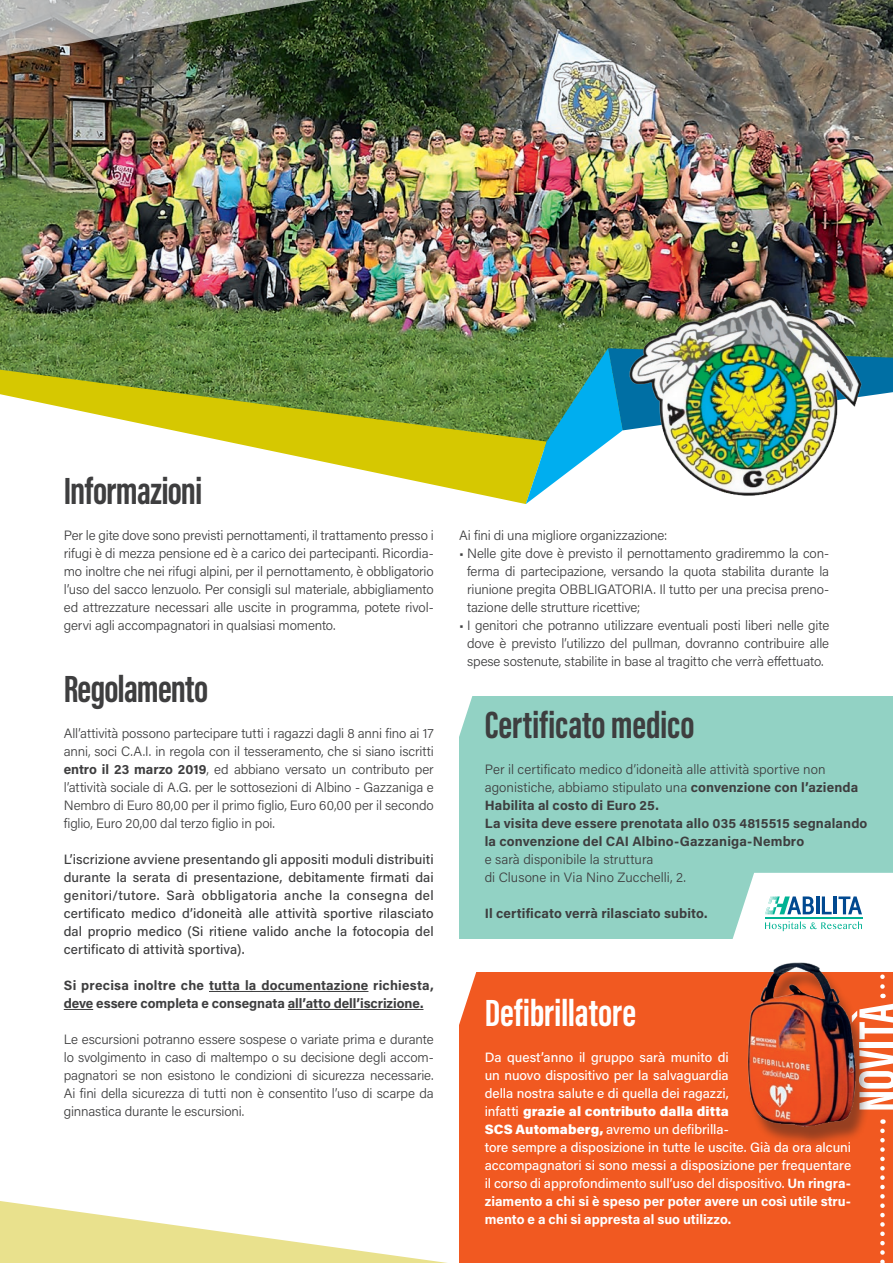
<style>
.page{position:relative;width:893px;height:1263px;background:#fff}
.page>*{position:absolute;margin:0;border:0;box-sizing:border-box;transform-origin:0 0}
.t1{font:700 54px "Acumin Pro Extra Cond";letter-spacing:-.005em;color:#fff}
.t2{font:700 39px "Acumin Pro Extra Cond";letter-spacing:-.015em;color:#3e3e3f}
.t3{font:700 39px "Acumin Pro Extra Cond";letter-spacing:-.005em;color:#fff}
.t4{font:300 13.5px/18px "Acumin Pro";letter-spacing:-.01em;color:#3e3e3f;text-align:justify}
.t5{font:500 13.5px/18px "Acumin Pro";letter-spacing:-.005em;color:#fff}
.t6{font:700 13.5px/18px "Acumin Pro";letter-spacing:.01em;color:#3e3e3f}
.t7{font:500 13.5px/18px "Acumin Pro";letter-spacing:.01em;color:#3e3e3f;text-align:justify}
.s1{font-weight:700}
.s2{font-weight:300}
.s3{font-weight:900}
</style>
<div class="page">
<div style="left:459px;top:972px;width:434px;height:291px;background:#f15921"></div>
<div style="left:459px;top:696px;width:434px;height:243px;background:#92d2c4"></div>
<svg style="left:459px;top:696px;width:14px;height:41px"></svg>
<svg style="left:287px;top:972px;width:190px;height:53px"></svg>
<img style="left:0;top:0;width:893px;height:370px">
<img style="left:0;top:0;width:574px;height:112px">
<svg style="left:0;top:1201px;width:188px;height:62px"></svg>
<svg style="left:0;top:370px;width:498px;height:129px"></svg>
<svg style="left:498px;top:348px;width:395px;height:156px"></svg>
<img style="left:623px;top:288px;width:247px;height:216px">
<svg style="left:188px;top:1227px;width:259px;height:36px"></svg>
<div style="left:748px;top:966px;width:124px;height:180px;background:#231f20;opacity:.44"></div>
<img style="left:747px;top:969px;width:139px;height:165px">
<svg style="left:732px;top:873px;width:161px;height:96px"></svg>
<svg style="left:880px;top:977px;width:5px;height:21px"></svg>
<svg style="left:880px;top:1131px;width:5px;height:132px"></svg>
<hr style="left:209px;top:991px;width:159px;height:1px;background:#3e3e3f">
<svg style="left:64px;top:1009px;width:29px;height:1px"></svg>
<hr style="left:288px;top:1009px;width:135px;height:1px;background:#3e3e3f">
<h2 class="t2" style="left:64px;top:467px;width:140px">Informazioni</h2>
<p class="t4" style="left:64px;top:526px;width:371px">Per le gite dove sono previsti pernottamenti, il trattamento presso i rifugi è di mezza pensione ed è a carico dei partecipanti. Ricordia&shy;mo inoltre che nei rifugi alpini, per il pernottamento, è obbligatorio l’uso del sacco lenzuolo. Per consigli sul materiale, abbigliamento ed attrezzature necessari alle uscite in programma, potete rivol&shy;gervi agli accompagnatori in qualsiasi momento.</p>
<h2 class="t2" style="left:64px;top:665px;width:146px">Regolamento</h2>
<p class="t4" style="left:64px;top:724px;width:371px">All’attività possono partecipare tutti i ragazzi dagli 8 anni fino ai 17 anni, soci C.A.I. in regola con il tesseramento, che si siano iscritti <span class="s1">entro il 23 marzo 2019</span>, ed abbiano versato un contributo per l’attività sociale di A.G. per le sottosezioni di Albino - Gazzaniga e Nembro di Euro 80,00 per il primo figlio, Euro 60,00 per il secondo figlio, Euro 20,00 dal terzo figlio in poi.</p>
<p class="t7" style="left:64px;top:850px;width:371px">L’iscrizione avviene presentando gli appositi moduli distribuiti durante la serata di presentazione, debitamente firmati dai genitori/tutore. Sarà obbligatoria anche la consegna del certificato medico d’idoneità alle attività sportive rilasciato dal proprio medico (Si ritiene valido anche la fotocopia del certificato di attività sportiva).</p>
<p class="t6" style="left:64px;top:976px;width:371px">Si precisa inoltre che tutta la documentazione richiesta, deve essere completa e consegnata all’atto dell’iscrizione.</p>
<p class="t4" style="left:64px;top:1030px;width:371px">Le escursioni potranno essere sospese o variate prima e durante lo svolgimento in caso di maltempo o su decisione degli accom&shy;pagnatori se non esistono le condizioni di sicurezza necessarie.<br>Ai fini della sicurezza di tutti non è consentito l’uso di scarpe da ginnastica durante le escursioni.</p>
<p class="t4" style="left:459px;top:526px;width:210px">Ai fini di una migliore organizzazione:</p>
<p class="t4" style="left:467px;top:544px;width:364px;text-indent:-8px">• Nelle gite dove è previsto il pernottamento gradiremmo la con&shy;ferma di partecipazione, versando la quota stabilita durante la riunione pregita OBBLIGATORIA. Il tutto per una precisa preno&shy;tazione delle strutture ricettive;</p>
<p class="t4" style="left:459px;top:616px;width:371px;text-align:center">• I genitori che potranno utilizzare eventuali posti liberi nelle gite dove è previsto l’utilizzo del pullman, dovranno contribuire alle spese sostenute, stabilite in base al tragitto che verrà effettuato.</p>
<h2 class="t2" style="left:485px;top:701px;width:211px">Certificato medico</h2>
<p class="t6" style="left:485px;top:760px;width:384px"><span class="s2">Per il certificato medico d’idoneità alle attività sportive non agonistiche, abbiamo stipulato una</span> convenzione con l’azienda Habilita al costo di Euro 25.<br>La visita deve essere prenotata allo 035 4815515 segnalando la convenzione del CAI Albino-Gazzaniga-Nembro</p>
<p class="t4" style="left:485px;top:850px;width:203px">e sarà disponibile la struttura<br>di Clusone in Via Nino Zucchelli, 2.</p>
<p class="t6" style="left:485px;top:904px;width:224px">Il certificato verrà rilasciato subito.</p>
<h2 class="t3" style="left:485px;top:989px;width:153px">Defibrillatore</h2>
<p class="t5" style="left:485px;top:1048px;width:368px">Da quest’anno il gruppo sarà munito di<br>un nuovo dispositivo per la salvaguardia<br>della nostra salute e di quella dei ragazzi,<br>infatti <span class="s3">grazie al contributo dalla ditta<br>SCS Automaberg,</span> avremo un defibrilla-<br>tore sempre a disposizione in tutte le uscite. Già da ora alcuni accompagnatori si sono messi a disposizione per frequentare il corso di approfondimento sull’uso del dispositivo. <span class="s1">Un ringra&shy;ziamento a chi si è speso per poter avere un così utile stru&shy;mento e a chi si appresta al suo utilizzo.</span></p>
<h1 class="t1" style="left:844px;top:1112px;width:111px;rotate:-90deg">NOVITÀ</h1>
</div>
